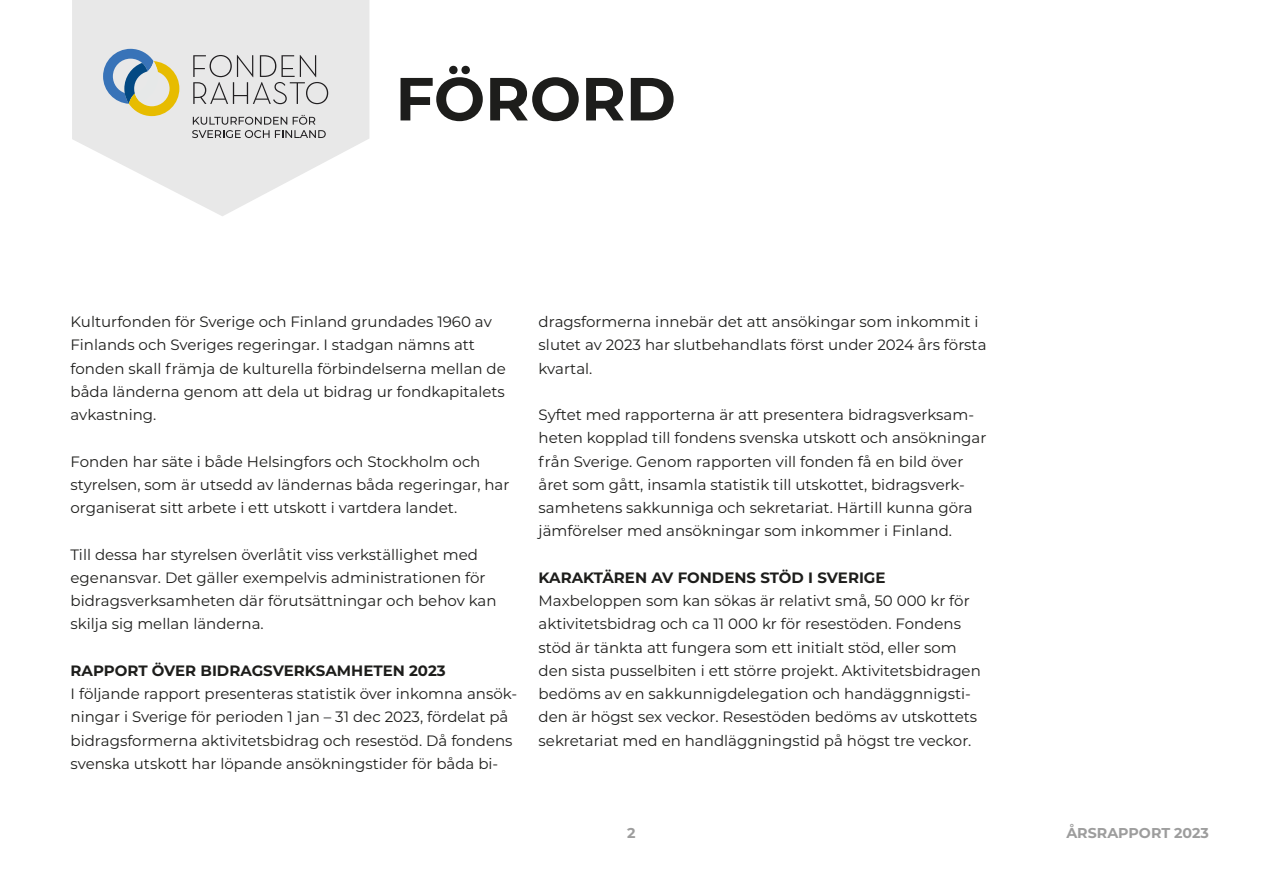
<style>
.page{position:relative;width:1263px;height:893px;background:#fff}
.page>*{position:absolute;margin:0;border:0;box-sizing:border-box;transform-origin:0 0}
.Stor_bold_title_40_5{font:700 60.75px "Montserrat";color:#1d1d1b}
.body_10___15_5{font:15px/23.2px "Montserrat";color:#1d1d1b}
.body_10_mellanrub{font:700 15px "Montserrat";color:#1d1d1b}
.t1{font:700 14.25px "Montserrat";color:#9d9d9d}
</style>
<div class="page">
<svg style="left:72px;top:0;width:297px;height:216px;fill:#e8e8e8"></svg>
<svg style="left:193px;top:55px;width:135px;height:49px"></svg>
<svg style="left:103px;top:49px;width:76px;height:67px"></svg>
<svg style="left:192px;top:115px;width:134px;height:23px"></svg>
<p class="Stor_bold_title_40_5" style="left:395px;top:55px;width:282px">FÖRORD</p>
<p class="body_10___15_5" style="left:71px;top:310px;width:437px">Kulturfonden för Sverige och Finland grundades 1960 av Finlands och Sveriges regeringar. I stadgan nämns att fonden skall främja de kulturella förbindelserna mellan de båda länderna genom att dela ut bidrag ur fondkapitalets avkastning.</p>
<p class="body_10___15_5" style="left:71px;top:449px;width:440px">Fonden har säte i både Helsingfors och Stockholm och styrelsen, som är utsedd av ländernas båda regeringar, har organiserat sitt arbete i ett utskott i vartdera landet.</p>
<p class="body_10___15_5" style="left:71px;top:542px;width:428px">Till dessa har styrelsen överlåtit viss verkställighet med egenansvar. Det gäller exempelvis administrationen för bidragsverksamheten där förutsättningar och behov kan skilja sig mellan länderna.</p>
<p class="body_10_mellanrub" style="left:71px;top:660px;width:377px">RAPPORT ÖVER BIDRAGSVERKSAMHETEN 2023</p>
<p class="body_10___15_5" style="left:71px;top:682px;width:448px">I följande rapport presenteras statistik över inkomna ansök&shy;ningar i Sverige för perioden 1 jan – 31 dec 2023, fördelat på bidragsformerna aktivitetsbidrag och resestöd. Då fondens svenska utskott har löpande ansökningstider för båda bi-</p>
<p class="body_10___15_5" style="left:539px;top:310px;width:449px">dragsformerna innebär det att ansökingar som inkommit i slutet av 2023 har slutbehandlats först under 2024 års första kvartal.</p>
<p class="body_10___15_5" style="left:539px;top:403px;width:449px">Syftet med rapporterna är att presentera bidragsverksam&shy;heten kopplad till fondens svenska utskott och ansökningar från Sverige. Genom rapporten vill fonden få en bild över året som gått, insamla statistik till utskottet, bidragsverk&shy;samhetens sakkunniga och sekretariat. Härtill kunna göra jämförelser med ansökningar som inkommer i Finland.</p>
<p class="body_10_mellanrub" style="left:539px;top:567px;width:348px">KARAKTÄREN AV FONDENS STÖD I SVERIGE</p>
<p class="body_10___15_5" style="left:539px;top:589px;width:444px">Maxbeloppen som kan sökas är relativt små, 50 000 kr för aktivitetsbidrag och ca 11 000 kr för resestöden. Fondens stöd är tänkta att fungera som ett initialt stöd, eller som den sista pusselbiten i ett större projekt. Aktivitetsbidragen bedöms av en sakkunnigdelegation och handäggnnigsti&shy;den är högst sex veckor. Resestöden bedöms av utskottets sekretariat med en handläggningstid på högst tre veckor.</p>
<p class="t1" style="left:627px;top:823px;width:10px">2</p>
<p class="t1" style="left:1066px;top:823px;width:144px">ÅRSRAPPORT 2023</p>
</div>
